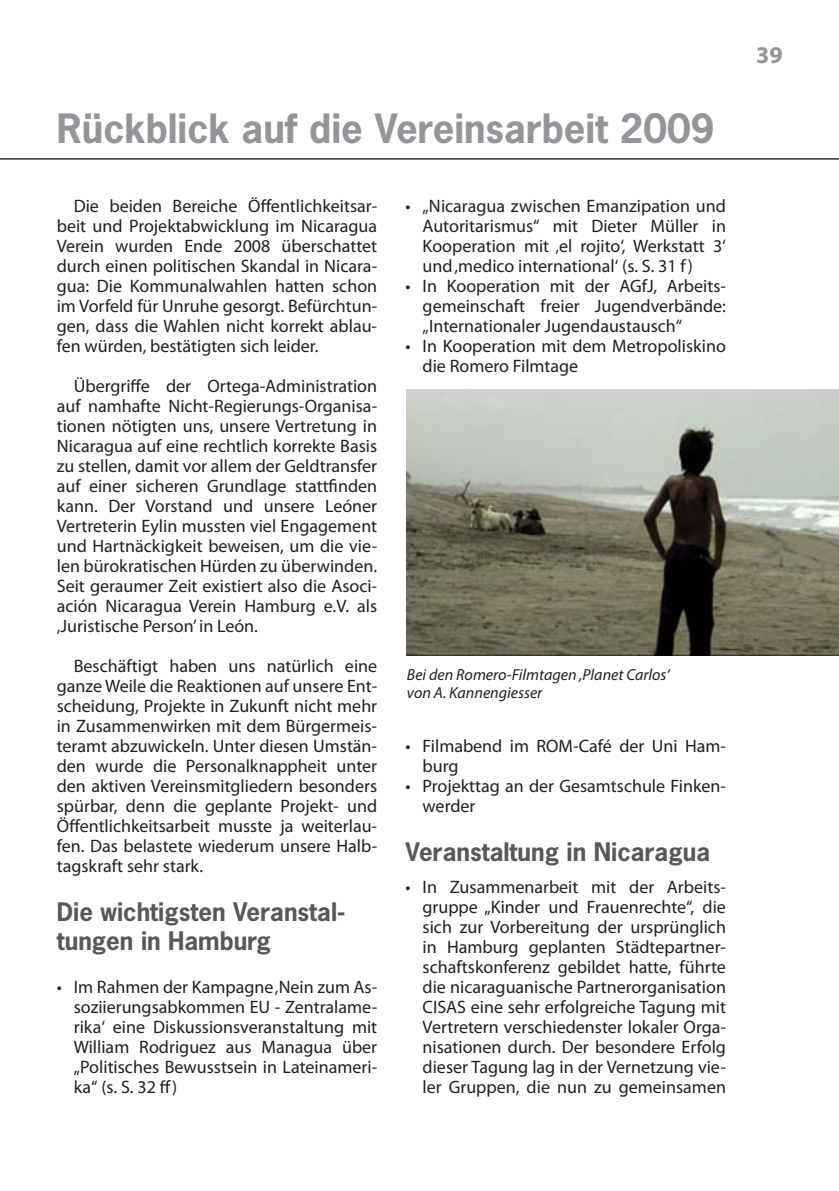
<style>
.page{position:relative;width:839px;height:1191px;background:#fff}
.page>*{position:absolute;margin:0;border:0;box-sizing:border-box;transform-origin:0 0}
.t1{font:700 38px "News Gothic Std";color:#939598}
.t2{font:700 24px/28.8px "News Gothic Std";color:#57585a}
.t3{font:700 24px "Myriad Pro";color:#939598}
.t4{font:18px/20px "Myriad Pro";color:#231f20;text-align:justify}
.t5{font:italic 16px/17.6px "Myriad Pro";color:#231f20}
</style>
<div class="page">
<hr style="left:0;top:158px;width:839px;height:2px;background:#231f20">
<img style="left:407px;top:389px;width:432px;height:266px">
<h1 class="t1" style="left:57px;top:103px;width:659px">Rückblick auf die Vereinsarbeit 2009</h1>
<p class="t4" style="left:57px;top:196px;width:322px;text-indent:17px">Die beiden Bereiche Öffentlichkeitsar&shy;beit und Projektabwicklung im Nicaragua Verein wurden Ende 2008 überschattet durch einen politischen Skandal in Nicara&shy;gua: Die Kommunalwahlen hatten schon im Vorfeld für Unruhe gesorgt. Befürchtun&shy;gen, dass die Wahlen nicht korrekt ablau&shy;fen würden, bestätigten sich leider.</p>
<p class="t4" style="left:57px;top:376px;width:322px;text-indent:17px">Übergriffe der Ortega-Administration auf namhafte Nicht-Regierungs-Organisa&shy;tionen nötigten uns, unsere Vertretung in Nicaragua auf eine rechtlich korrekte Basis zu stellen, damit vor allem der Geldtransfer auf einer sicheren Grundlage stattfinden kann. Der Vorstand und unsere Leóner Vertreterin Eylin mussten viel Engagement und Hartnäckigkeit beweisen, um die vie&shy;len bürokratischen Hürden zu überwinden.<br>Seit geraumer Zeit existiert also die Asoci&shy;ación Nicaragua Verein Hamburg e.V. als ‚Juristische Person’ in León.</p>
<p class="t4" style="left:57px;top:656px;width:322px;text-indent:17px">Beschäftigt haben uns natürlich eine ganze Weile die Reaktionen auf unsere Ent&shy;scheidung, Projekte in Zukunft nicht mehr in Zusammenwirken mit dem Bürgermeis&shy;teramt abzuwickeln. Unter diesen Umstän&shy;den wurde die Personalknappheit unter den aktiven Vereinsmitgliedern besonders spürbar, denn die geplante Projekt- und Öffentlichkeitsarbeit musste ja weiterlau&shy;fen. Das belastete wiederum unsere Halb&shy;tagskraft sehr stark.</p>
<h2 class="t2" style="left:57px;top:897px;width:290px">Die wichtigsten Veranstal&shy;tungen in Hamburg</h2>
<p class="t4" style="left:74px;top:976px;width:305px;text-indent:-17px">• Im Rahmen der Kampagne‚Nein zum As&shy;soziierungsabkommen EU - Zentralame&shy;rika‘ eine Diskussionsveranstaltung mit William Rodriguez aus Managua über „Politisches Bewusstsein in Lateinameri&shy;ka“ (s. S. 32 ff)</p>
<p class="t4" style="left:422px;top:196px;width:305px;text-indent:-17px">• „Nicaragua zwischen Emanzipation und Autoritarismus“ mit Dieter Müller in Kooperation mit ‚el rojito‘, Werkstatt 3‘ und ‚medico international‘ (s. S. 31 f)</p>
<p class="t4" style="left:422px;top:276px;width:305px;text-indent:-17px">• In Kooperation mit der AGfJ, Arbeits&shy;gemeinschaft freier Jugendverbände: „Internationaler Jugendaustausch“</p>
<p class="t4" style="left:422px;top:336px;width:305px;text-indent:-17px">• In Kooperation mit dem Metropoliskino die Romero Filmtage</p>
<p class="t5" style="left:407px;top:665px;width:264px">Bei den Romero-Filmtagen ‚Planet Carlos‘ von A. Kannengiesser</p>
<p class="t4" style="left:422px;top:736px;width:305px;text-indent:-17px">• Filmabend im ROM-Café der Uni Ham&shy;burg</p>
<p class="t4" style="left:422px;top:776px;width:305px;text-indent:-17px">• Projekttag an der Gesamtschule Finken&shy;werder</p>
<h2 class="t2" style="left:405px;top:837px;width:306px">Veranstaltung in Nicaragua</h2>
<p class="t4" style="left:422px;top:876px;width:305px;text-indent:-17px">• In Zusammenarbeit mit der Arbeits&shy;gruppe „Kinder und Frauenrechte“, die sich zur Vorbereitung der ursprünglich in Hamburg geplanten Städtepartner&shy;schaftskonferenz gebildet hatte, führte die nicaraguanische Partnerorganisation CISAS eine sehr erfolgreiche Tagung mit Vertretern verschiedenster lokaler Orga&shy;nisationen durch. Der besondere Erfolg dieser Tagung lag in der Vernetzung vie&shy;ler Gruppen, die nun zu gemeinsamen</p>
<h2 class="t3" style="left:756px;top:40px;width:28px">39</h2>
</div>
